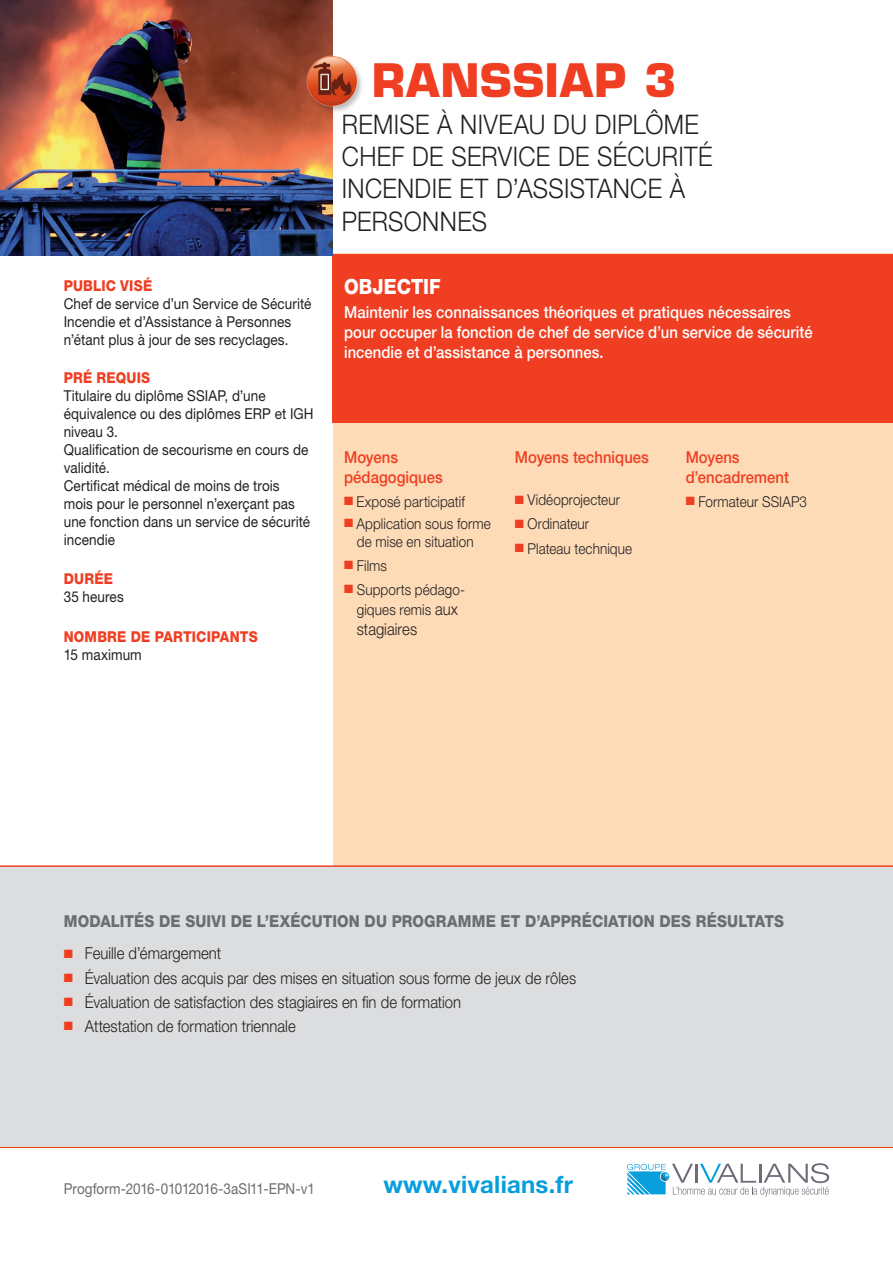
<style>
.page{position:relative;width:893px;height:1263px;background:#fff}
.page>*{position:absolute;margin:0;border:0;box-sizing:border-box;transform-origin:0 0}
.t1{font:700 45px "Eurostile";letter-spacing:.02em;color:#ef3e22}
.t2{font:300 27px "Helvetica Neue";letter-spacing:.015em;color:#231f20;scale:.9 1}
.t3{font:700 24px "Helvetica Neue";letter-spacing:.01em;color:#069edb}
.t4{font:800 21px "Helvetica Neue";letter-spacing:.005em;color:#fff;scale:.9 1}
.t5{font:300 16.5px "Helvetica Neue";color:#231f20;scale:.9 1}
.t6{font:500 16.5px/19.8px "Helvetica Neue";letter-spacing:.005em;color:#fff;scale:.9 1}
.t7{font:800 16.5px "Helvetica Neue";letter-spacing:.01em;color:#6c6d70;scale:.9 1}
.t8{font:500 16.5px/19.8px "Helvetica Neue";letter-spacing:.005em;color:#ef3e22;scale:.9 1}
.t9{font:15px/18px "Helvetica Neue";letter-spacing:.005em;color:#231f20;scale:.9 1}
.t10{font:300 15px/18px "Helvetica Neue";letter-spacing:.005em;color:#231f20;text-align:center;scale:.9 1}
.t11{font:800 15px "Helvetica Neue";letter-spacing:.015em;color:#ef3e22;scale:.9 1}
.t12{font:15px "Helvetica Neue";letter-spacing:-.01em;color:#6c6d70;scale:.9 1}
.s1{color:#ef3e22}
.s2{font-size:16.5px}
</style>
<div class="page">
<div style="left:0;top:254px;width:893px;height:660px;background:#fddbb7"></div>
<div style="left:0;top:254px;width:333px;height:640px;background:#fff"></div>
<hr style="left:0;top:865px;width:893px;height:2px;background:#ef3e22">
<svg style="left:627px;top:1163px;width:202px;height:33px"></svg>
<div style="left:333px;top:254px;width:560px;height:168px;background:#ef3e22"></div>
<hr style="left:0;top:1146px;width:893px;height:2px;background:#ef3e22">
<div style="left:0;top:867px;width:893px;height:279px;background:#dcdddf"></div>
<img style="left:0;top:0;width:332px;height:255px">
<div style="left:305px;top:56px;width:59px;height:58px;background:#231f20;opacity:.3"></div>
<img style="left:304px;top:53px;width:55px;height:55px">
<p class="t11" style="left:64px;top:276px;width:100px">PUBLIC VISÉ</p>
<p class="t9" style="left:64px;top:294px;width:277px">Chef de service d’un Service de Sécurité<br>Incendie et d’Assistance à Personnes n’étant plus à jour de ses recyclages.</p>
<p class="t11" style="left:64px;top:368px;width:98px">PRÉ REQUIS</p>
<p class="t9" style="left:64px;top:386px;width:279px">Titulaire du diplôme SSIAP, d’une équivalence ou des diplômes ERP et IGH niveau 3.</p>
<p class="t9" style="left:64px;top:440px;width:273px">Qualification de secourisme en cours de validité.</p>
<p class="t9" style="left:64px;top:476px;width:275px">Certificat médical de moins de trois mois pour le personnel n’exerçant pas une fonction dans un service de sécurité incendie</p>
<p class="t11" style="left:64px;top:570px;width:56px">DURÉE</p>
<p class="t9" style="left:64px;top:588px;width:68px">35 heures</p>
<p class="t11" style="left:64px;top:627px;width:217px">NOMBRE DE PARTICIPANTS</p>
<p class="t9" style="left:64px;top:645px;width:88px">15 maximum</p>
<p class="t1" style="left:372px;top:52px;width:306px">RANSSIAP 3</p>
<p class="t2" style="left:342px;top:107px;width:398px">REMISE À NIVEAU DU DIPLÔME</p>
<p class="t2" style="left:342px;top:140px;width:413px">CHEF DE SERVICE DE SÉCURITÉ</p>
<p class="t2" style="left:342px;top:172px;width:383px">INCENDIE ET D’ASSISTANCE À</p>
<p class="t2" style="left:342px;top:205px;width:163px">PERSONNES</p>
<p class="t4" style="left:344px;top:274px;width:109px">OBJECTIF</p>
<p class="t6" style="left:344px;top:302px;width:522px">Maintenir les connaissances théoriques et pratiques nécessaires pour occuper la fonction de chef de service d’un service de sécurité incendie et d’assistance à personnes.</p>
<p class="t8" style="left:344px;top:447px;width:111px">Moyens pédagogiques</p>
<p class="t10" style="left:344px;top:492px;width:136px"><span class="s1">■</span> Exposé participatif</p>
<p class="t10" style="left:344px;top:514px;width:164px"><span class="s1">■</span> Application sous forme de mise en situation</p>
<p class="t10" style="left:344px;top:556px;width:49px"><span class="s1">■</span> Films</p>
<p class="t10" style="left:344px;top:579px;width:136px;line-height:19.8px"><span class="s1">■</span> Supports pédago&shy;giques remis <span class="s2">aux</span></p>
<p class="t5" style="left:357px;top:619px;width:69px">stagiaires</p>
<p class="t8" style="left:515px;top:447px;width:150px">Moyens techniques</p>
<p class="t10" style="left:515px;top:491px;width:118px"><span class="s1">■</span> Vidéoprojecteur</p>
<p class="t10" style="left:515px;top:515px;width:84px"><span class="s1">■</span> Ordinateur</p>
<p class="t10" style="left:515px;top:539px;width:132px"><span class="s1">■</span> Plateau technique</p>
<p class="t8" style="left:686px;top:447px;width:116px">Moyens d’encadrement</p>
<p class="t10" style="left:686px;top:492px;width:136px"><span class="s1">■</span> Formateur SSIAP3</p>
<p class="t7" style="left:64px;top:911px;width:802px">MODALITÉS DE SUIVI DE L’EXÉCUTION DU PROGRAMME ET D’APPRÉCIATION DES RÉSULTATS</p>
<p class="t5" style="left:64px;top:943px;width:176px"><span class="s1">■</span> ■Feuille d’émargement</p>
<p class="t5" style="left:64px;top:967px;width:571px"><span class="s1">■</span> ■Évaluation des acquis par des mises en situation sous forme de jeux de rôles</p>
<p class="t5" style="left:64px;top:991px;width:443px"><span class="s1">■</span> ■Évaluation de satisfaction des stagiaires en fin de formation</p>
<p class="t5" style="left:64px;top:1016px;width:259px"><span class="s1">■</span> ■Attestation de formation triennale</p>
<p class="t12" style="left:64px;top:1180px;width:280px">Progform-2016-01012016-3aSI11-EPN-v1</p>
<p class="t3" style="left:383px;top:1170px;width:191px">www.vivalians.fr</p>
</div>
